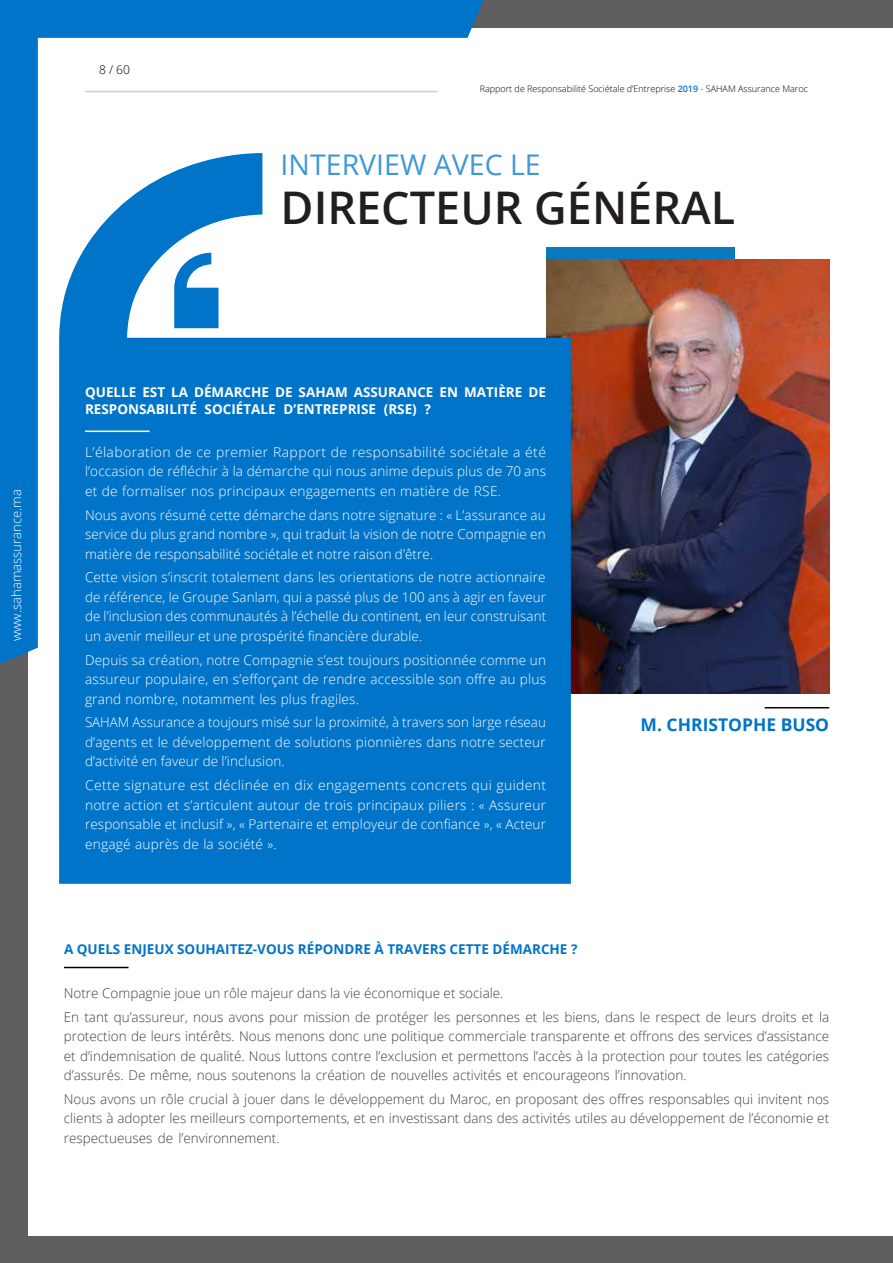
<style>
.page{position:relative;width:893px;height:1263px;background:#5f5f60}
.page>*{position:absolute;margin:0;border:0;box-sizing:border-box;transform-origin:0 0}
.t1{font:600 45px "Open Sans";color:#221e1f}
.t2{font:28.5px "Open Sans";color:#3f97d6}
.t3{font:700 17.4px "Open Sans";color:#0074c8}
.t4{font:300 13.5px/19.5px "Open Sans";letter-spacing:.01em;color:#fff;text-align:justify}
.t5{font:300 13.5px/19.5px "Open Sans";color:#404042;text-align:justify}
.t6{font:700 13.5px/16.2px "Open Sans";color:#fff}
.t7{font:700 13.5px "Open Sans";color:#0074c8}
.t8{font:300 13.05px "Open Sans";color:#fff}
.t9{font:300 12px "Open Sans";color:#000}
.t10{font:300 9px "Open Sans";color:#000}
.s1{font-weight:600;color:#0074c8}
</style>
<div class="page">
<div style="left:28px;top:28px;width:865px;height:1207px;background:#fff"></div>
<svg style="left:0;top:0;width:484px;height:664px"></svg>
<svg style="left:85px;top:90px;width:353px;height:3px"></svg>
<div style="left:546px;top:247px;width:188px;height:22px;background:#0a7abe"></div>
<img style="left:571px;top:260px;width:258px;height:433px">
<hr style="left:765px;top:707px;width:64px;height:1px;background:#000">
<svg style="left:59px;top:153px;width:512px;height:731px;fill:#0074c8"></svg>
<svg style="left:174px;top:253px;width:44px;height:75px"></svg>
<hr style="left:64px;top:967px;width:65px;height:1px;background:#000">
<hr style="left:85px;top:431px;width:65px;height:1px;background:#fff">
<p class="t9" style="left:99px;top:61px;width:32px">8 / 60</p>
<p class="t10" style="left:480px;top:82px;width:330px">Rapport de Responsabilité Sociétale d’Entreprise <span class="s1">2019</span> - SAHAM Assurance Maroc</p>
<h2 class="t2" style="left:281px;top:145px;width:262px">INTERVIEW AVEC LE</h2>
<h1 class="t1" style="left:281px;top:177px;width:456px">DIRECTEUR GÉNÉRAL</h1>
<p class="t8" style="left:7px;top:641px;width:153px;rotate:-90deg">www.sahamassurance.ma</p>
<p class="t6" style="left:85px;top:384px;width:462px">QUELLE EST LA DÉMARCHE DE SAHAM ASSURANCE EN MATIÈRE DE<br>RESPONSABILITÉ SOCIÉTALE D’ENTREPRISE (RSE) ?</p>
<p class="t4" style="left:85px;top:442px;width:462px">L’élaboration de ce premier Rapport de responsabilité sociétale a été l’occasion de réfléchir à la démarche qui nous anime depuis plus de 70 ans et de formaliser nos principaux engagements en matière de RSE.</p>
<p class="t4" style="left:85px;top:504px;width:462px">Nous avons résumé cette démarche dans notre signature : « L’assurance au service du plus grand nombre », qui traduit la vision de notre Compagnie en matière de responsabilité sociétale et notre raison d’être.</p>
<p class="t4" style="left:85px;top:567px;width:463px">Cette vision s’inscrit totalement dans les orientations de notre actionnaire de référence, le Groupe Sanlam, qui a passé plus de 100 ans à agir en faveur de l’inclusion des communautés à l’échelle du continent, en leur construisant un avenir meilleur et une prospérité financière durable.</p>
<p class="t4" style="left:85px;top:649px;width:463px">Depuis sa création, notre Compagnie s’est toujours positionnée comme un assureur populaire, en s’efforçant de rendre accessible son offre au plus grand nombre, notamment les plus fragiles.</p>
<p class="t4" style="left:85px;top:712px;width:462px">SAHAM Assurance a toujours misé sur la proximité, à travers son large réseau d’agents et le développement de solutions pionnières dans notre secteur d’activité en faveur de l’inclusion.</p>
<p class="t4" style="left:85px;top:775px;width:462px">Cette signature est déclinée en dix engagements concrets qui guident notre action et s’articulent autour de trois principaux piliers : « Assureur responsable et inclusif », « Partenaire et employeur de confiance », « Acteur engagé auprès de la société ».</p>
<p class="t3" style="left:641px;top:712px;width:190px">M. CHRISTOPHE BUSO</p>
<p class="t7" style="left:64px;top:939px;width:515px">A QUELS ENJEUX SOUHAITEZ-VOUS RÉPONDRE À TRAVERS CETTE DÉMARCHE ?</p>
<p class="t5" style="left:64px;top:981px;width:767px;line-height:23.7px">Notre Compagnie joue un rôle majeur dans la vie économique et sociale.<br>En tant qu’assureur, nous avons pour mission de protéger les personnes et les biens, dans le respect de leurs droits et la</p>
<p class="t5" style="left:64px;top:1026px;width:767px">protection de leurs intérêts. Nous menons donc une politique commerciale transparente et offrons des services d’assistance et d’indemnisation de qualité. Nous luttons contre l’exclusion et permettons l’accès à la protection pour toutes les catégories d’assurés. De même, nous soutenons la création de nouvelles activités et encourageons l’innovation.</p>
<p class="t5" style="left:64px;top:1089px;width:767px">Nous avons un rôle crucial à jouer dans le développement du Maroc, en proposant des offres responsables qui invitent nos clients à adopter les meilleurs comportements, et en investissant dans des activités utiles au développement de l’économie et respectueuses de l’environnement.</p>
</div>
